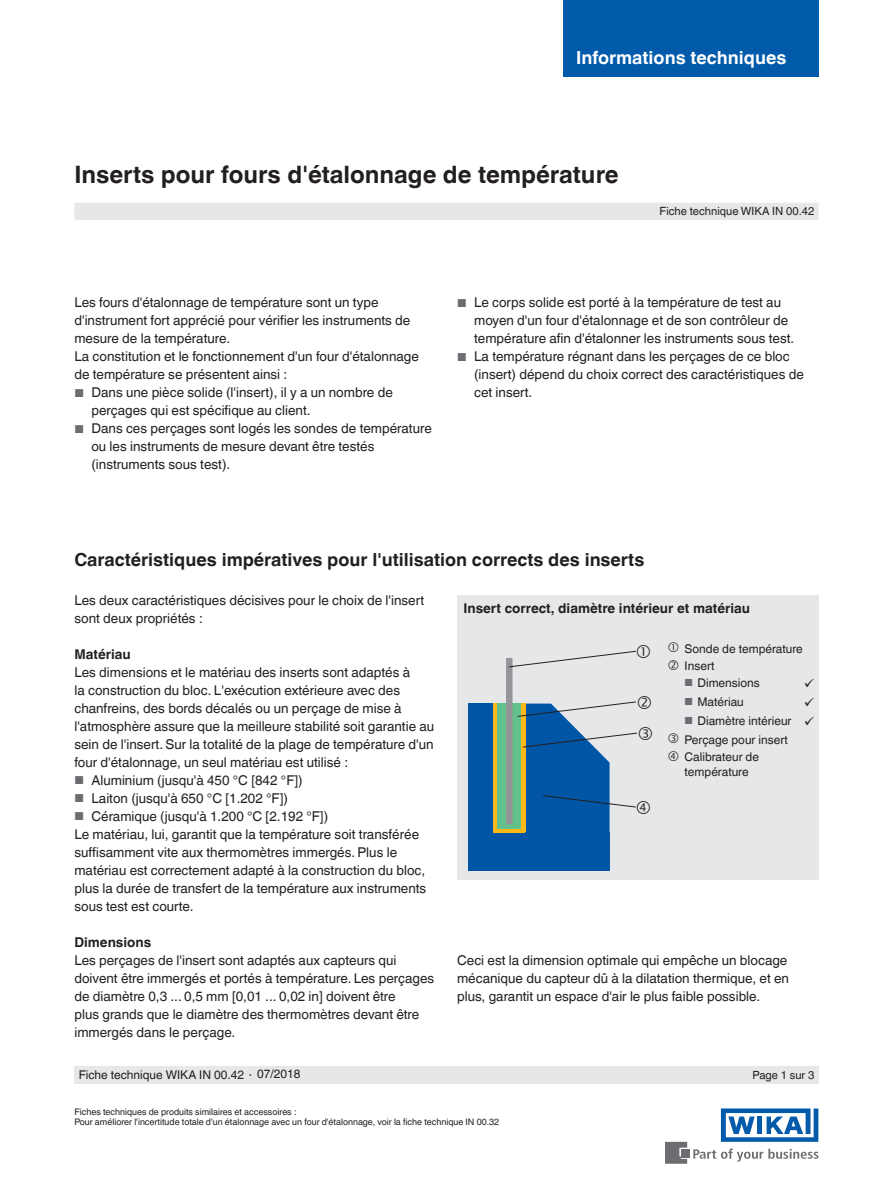
<style>
.page{position:relative;width:893px;height:1188px;background:#fff}
.page>*{position:absolute;margin:0;border:0;box-sizing:border-box;transform-origin:0 0}
.t1{font:700 24px "Helvetica World";color:#231f20}
.t2{font:700 18px "Helvetica World";color:#231f20}
.t3{font:700 18px "Helvetica World";color:#fff}
.t4{font:13.5px/18px "Helvetica World";color:#231f20}
.t5{font:700 13.5px "Helvetica World";color:#231f20}
.t6{font:12px/17.1px "Helvetica World";color:#231f20}
.t7{font:11.25px "Helvetica World";color:#231f20}
.t8{font:9px/10.5px "Helvetica World";color:#231f20}
.s1{font-size:11.55px;color:#6c6d70}
.s2{font-size:10.2px;color:#6c6d70}
.s3{font-size:11.25px}
</style>
<div class="page">
<svg style="left:693px;top:1149px;width:126px;height:13px"></svg>
<div style="left:682px;top:1150px;width:8px;height:8px;background:#6c6d70"></div>
<svg style="left:665px;top:1142px;width:22px;height:22px"></svg>
<svg style="left:721px;top:1108px;width:97px;height:34px"></svg>
<div style="left:563px;top:0;width:256px;height:76px;background:#015aaa"></div>
<div style="left:74px;top:203px;width:745px;height:17px;background:#e6e7e9"></div>
<div style="left:74px;top:1066px;width:745px;height:18px;background:#e6e7e9"></div>
<div style="left:457px;top:595px;width:362px;height:285px;background:#e6e7e9"></div>
<div style="left:468px;top:832px;width:142px;height:39px;background:#0155a7"></div>
<div style="left:468px;top:704px;width:25px;height:129px;background:#0155a7"></div>
<div style="left:493px;top:704px;width:5px;height:128px;background:#fcb814"></div>
<svg style="left:497px;top:828px;width:20px;height:4px"></svg>
<div style="left:512px;top:704px;width:9px;height:124px;background:#65c18b"></div>
<div style="left:498px;top:704px;width:8px;height:124px;background:#65c18b"></div>
<hr style="left:498px;top:824px;width:23px;height:4px;background:#65c18b">
<div style="left:506px;top:658px;width:6px;height:166px;background:#939598"></div>
<svg style="left:509px;top:650px;width:127px;height:18px"></svg>
<svg style="left:517px;top:701px;width:120px;height:132px"></svg>
<h2 class="t3" style="left:576px;top:47px;width:212px">Informations techniques</h2>
<h1 class="t1" style="left:74px;top:161px;width:546px">Inserts pour fours d'étalonnage de température</h1>
<p class="t7" style="left:660px;top:205px;width:156px">Fiche technique WIKA IN 00.42</p>
<p class="t4" style="left:74px;top:294px;width:346px">Les fours d'étalonnage de température sont un type d'instrument fort apprécié pour vérifier les instruments de mesure de la température.<br>La constitution et le fonctionnement d'un four d'étalonnage de température se présentent ainsi :</p>
<p class="t4" style="left:91px;top:384px;width:303px;text-indent:-17px"><span class="s1">■</span> Dans une pièce solide (l'insert), il y a un nombre de perçages qui est spécifique au client.</p>
<p class="t4" style="left:91px;top:420px;width:342px;text-indent:-17px"><span class="s1">■</span> Dans ces perçages sont logés les sondes de température ou les instruments de mesure devant être testés (instruments sous test).</p>
<p class="t4" style="left:474px;top:294px;width:322px;text-indent:-17px"><span class="s1">■</span> Le corps solide est porté à la température de test au moyen d'un four d'étalonnage et de son contrôleur de température afin d'étalonner les instruments sous test.</p>
<p class="t4" style="left:474px;top:348px;width:331px;text-indent:-17px"><span class="s1">■</span> La température régnant dans les perçages de ce bloc (insert) dépend du choix correct des caractéristiques de cet insert.</p>
<h2 class="t2" style="left:74px;top:549px;width:571px">Caractéristiques impératives pour l'utilisation corrects des inserts</h2>
<p class="t4" style="left:74px;top:591px;width:351px">Les deux caractéristiques décisives pour le choix de l'insert sont deux propriétés :</p>
<p class="t5" style="left:74px;top:646px;width:58px">Matériau</p>
<p class="t4" style="left:74px;top:663px;width:361px">Les dimensions et le matériau des inserts sont adaptés à<br>la construction du bloc. L'exécution extérieure avec des chanfreins, des bords décalés ou un perçage de mise à l'atmosphère assure que la meilleure stabilité soit garantie au sein de l'insert. Sur la totalité de la plage de température d'un four d'étalonnage, un seul matériau est utilisé :</p>
<p class="t4" style="left:74px;top:771px;width:230px"><span class="s1">■</span> Aluminium (jusqu'à 450 °C [842 °F])</p>
<p class="t4" style="left:74px;top:789px;width:215px"><span class="s1">■</span> Laiton (jusqu'à 650 °C [1.202 °F])</p>
<p class="t4" style="left:74px;top:807px;width:353px"><span class="s1">■</span> Céramique (jusqu'à 1.200 °C [2.192 °F])<br>Le matériau, lui, garantit que la température soit transférée suffisamment vite aux thermomètres immergés. Plus le matériau est correctement adapté à la construction du bloc, plus la durée de transfert de la température aux instruments sous test est courte.</p>
<p class="t5" style="left:74px;top:934px;width:78px">Dimensions</p>
<p class="t4" style="left:74px;top:951px;width:361px">Les perçages de l'insert sont adaptés aux capteurs qui doivent être immergés et portés à température. Les perçages de diamètre 0,3 ... 0,5 mm [0,01 ... 0,02 in] doivent être<br>plus grands que le diamètre des thermomètres devant être immergés dans le perçage.</p>
<p class="t4" style="left:457px;top:952px;width:333px">Ceci est la dimension optimale qui empêche un blocage mécanique du capteur dû à la dilatation thermique, et en plus, garantit un espace d'air le plus faible possible.</p>
<p class="t5" style="left:463px;top:601px;width:288px">Insert correct, diamètre intérieur et matériau</p>
<p class="t6" style="left:685px;top:640px;width:120px">Sonde de température<br>Insert</p>
<p class="t6" style="left:685px;top:674px;width:77px"><span class="s2">■</span> Dimensions</p>
<p class="t6" style="left:685px;top:693px;width:61px"><span class="s2">■</span> Matériau</p>
<p class="t6" style="left:685px;top:711px;width:131px;line-height:18.9px"><span class="s2">■</span> Diamètre intérieur ✓<br>Perçage pour insert</p>
<p class="t6" style="left:685px;top:749px;width:76px;line-height:15px">Calibrateur de température</p>
<p class="t6" style="left:79px;top:1066px;width:223px">Fiche technique WIKA IN 00.42 <span class="s3">∙</span> 07/2018</p>
<p class="t7" style="left:753px;top:1068px;width:63px">Page 1 sur 3</p>
<p class="t8" style="left:74px;top:1107px;width:426px">Fiches techniques de produits similaires et accessoires :<br>Pour améliorer l'incertitude totale d'un étalonnage avec un four d'étalonnage, voir la fiche technique IN 00.32</p>
</div>
